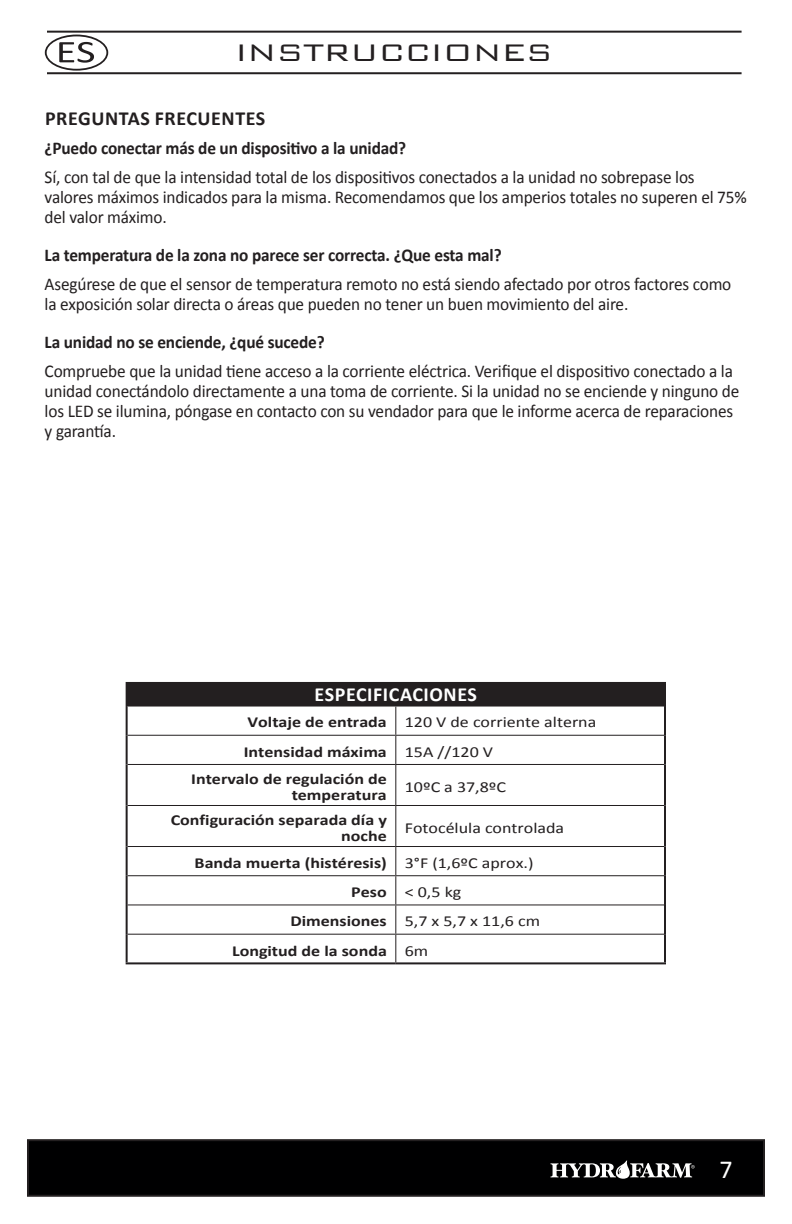
<style>
.page{position:relative;width:792px;height:1224px;background:#fff}
.page>*{position:absolute;margin:0;border:0;box-sizing:border-box;transform-origin:0 0}
.Page_header{font:300 32px "Bank Gothic";letter-spacing:-.01em;color:#231f20;scale:1.1 1}
.t1{font:26px "Calibri";color:#fff}
.Section_head_-_bold{font:700 20px "Calibri";letter-spacing:.03em;color:#231f20}
.Section_head_-_bold-2{font:700 20px "Calibri";letter-spacing:.03em;color:#fff}
.Body_Text{font:18px/20px "Calibri";letter-spacing:-.01em;color:#231f20;scale:.96 1}
.Body_Text-2{font:700 18px "Calibri";letter-spacing:-.01em;color:#231f20;scale:.96 1}
.t2{font:700 15.4px/16px "Calibri";color:#231f20;text-align:right;scale:1.18 1}
.t3{font:15.4px "Calibri";color:#231f20;scale:1.18 1}
</style>
<div class="page">
<div style="left:28px;top:1140px;width:736px;height:56px;background:#000001"></div>
<div style="left:27px;top:1139px;width:738px;height:58px;border:2px solid #231f20"></div>
<svg style="left:550px;top:1161px;width:145px;height:18px"></svg>
<div style="left:127px;top:683px;width:538px;height:23px;background:#231f20"></div>
<svg style="left:128px;top:707px;width:536px;height:255px"></svg>
<hr style="left:126px;top:682px;width:270px;height:2px;background:#231f20">
<hr style="left:126px;top:684px;width:2px;height:22px;background:#231f20">
<hr style="left:396px;top:682px;width:270px;height:2px;background:#231f20">
<hr style="left:664px;top:684px;width:2px;height:22px;background:#231f20">
<hr style="left:128px;top:706px;width:268px;height:1px;background:#231f20">
<hr style="left:396px;top:706px;width:268px;height:1px;background:#231f20">
<hr style="left:128px;top:735px;width:268px;height:1px;background:#231f20">
<hr style="left:396px;top:735px;width:268px;height:1px;background:#231f20">
<svg style="left:395px;top:707px;width:1px;height:57px"></svg>
<hr style="left:128px;top:764px;width:268px;height:1px;background:#231f20">
<hr style="left:396px;top:764px;width:268px;height:1px;background:#231f20">
<hr style="left:395px;top:765px;width:1px;height:40px;background:#231f20">
<hr style="left:128px;top:805px;width:268px;height:1px;background:#231f20">
<hr style="left:396px;top:805px;width:268px;height:1px;background:#231f20">
<hr style="left:395px;top:806px;width:1px;height:40px;background:#231f20">
<hr style="left:128px;top:846px;width:268px;height:1px;background:#231f20">
<hr style="left:396px;top:846px;width:268px;height:1px;background:#231f20">
<hr style="left:128px;top:875px;width:268px;height:1px;background:#231f20">
<hr style="left:396px;top:875px;width:268px;height:1px;background:#231f20">
<hr style="left:128px;top:904px;width:268px;height:1px;background:#231f20">
<hr style="left:396px;top:904px;width:268px;height:1px;background:#231f20">
<hr style="left:128px;top:934px;width:268px;height:1px;background:#231f20">
<hr style="left:396px;top:934px;width:268px;height:1px;background:#231f20">
<svg style="left:395px;top:847px;width:1px;height:115px"></svg>
<hr style="left:126px;top:706px;width:2px;height:29px;background:#231f20">
<hr style="left:664px;top:706px;width:2px;height:29px;background:#231f20">
<hr style="left:126px;top:735px;width:2px;height:29px;background:#231f20">
<hr style="left:664px;top:735px;width:2px;height:29px;background:#231f20">
<hr style="left:126px;top:764px;width:2px;height:41px;background:#231f20">
<hr style="left:664px;top:764px;width:2px;height:41px;background:#231f20">
<hr style="left:126px;top:805px;width:2px;height:42px;background:#231f20">
<hr style="left:664px;top:805px;width:2px;height:42px;background:#231f20">
<hr style="left:126px;top:847px;width:2px;height:29px;background:#231f20">
<hr style="left:664px;top:847px;width:2px;height:29px;background:#231f20">
<hr style="left:126px;top:876px;width:2px;height:29px;background:#231f20">
<hr style="left:664px;top:876px;width:2px;height:29px;background:#231f20">
<hr style="left:126px;top:905px;width:2px;height:29px;background:#231f20">
<hr style="left:664px;top:905px;width:2px;height:29px;background:#231f20">
<hr style="left:126px;top:934px;width:2px;height:28px;background:#231f20">
<hr style="left:664px;top:934px;width:2px;height:28px;background:#231f20">
<hr style="left:126px;top:962px;width:270px;height:2px;background:#231f20">
<hr style="left:396px;top:962px;width:270px;height:2px;background:#231f20">
<hr style="left:47px;top:31px;width:695px;height:2px;background:#231f20">
<hr style="left:47px;top:72px;width:695px;height:2px;background:#231f20">
<svg style="left:45px;top:35px;width:63px;height:36px"></svg>
<p class="Page_header" style="left:235px;top:29px;width:291px">INSTRUCCIONES</p>
<p class="Section_head_-_bold" style="left:45px;top:106px;width:222px">PREGUNTAS FRECUENTES</p>
<p class="Body_Text-2" style="left:45px;top:137px;width:378px">¿Puedo conectar más de un dispositivo a la unidad?</p>
<p class="Body_Text" style="left:45px;top:167px;width:733px">Sí, con tal de que la intensidad total de los dispositivos conectados a la unidad no sobrepase los valores máximos indicados para la misma. Recomendamos que los amperios totales no superen el 75% del valor máximo.</p>
<p class="Body_Text-2" style="left:45px;top:244px;width:478px">La temperatura de la zona no parece ser correcta. ¿Que esta mal?</p>
<p class="Body_Text" style="left:45px;top:274px;width:717px">Asegúrese de que el sensor de temperatura remoto no está siendo afectado por otros factores como la exposición solar directa o áreas que pueden no tener un buen movimiento del aire.</p>
<p class="Body_Text-2" style="left:45px;top:331px;width:293px">La unidad no se enciende, ¿qué sucede?</p>
<p class="Body_Text" style="left:45px;top:361px;width:725px">Compruebe que la unidad tiene acceso a la corriente eléctrica. Verifique el dispositivo conectado a la unidad conectándolo directamente a una toma de corriente. Si la unidad no se enciende y ninguno de los LED se ilumina, póngase en contacto con su vendador para que le informe acerca de reparaciones y garantía.</p>
<p class="Section_head_-_bold-2" style="left:315px;top:682px;width:164px">ESPECIFICACIONES</p>
<p class="t2" style="left:248px;top:714px;width:119px">Voltaje de entrada</p>
<p class="t3" style="left:405px;top:713px;width:164px">120 V de corriente alterna</p>
<p class="t2" style="left:244px;top:743px;width:123px">Intensidad máxima</p>
<p class="t3" style="left:405px;top:742px;width:76px">15A //120 V</p>
<p class="t2" style="left:191px;top:771px;width:167px">Intervalo de regulación de temperatura</p>
<p class="t3" style="left:405px;top:777px;width:87px">10ºC a 37,8ºC</p>
<p class="t2" style="left:171px;top:812px;width:185px">Configuración separada día y noche</p>
<p class="t3" style="left:405px;top:818px;width:137px">Fotocélula controlada</p>
<p class="t2" style="left:195px;top:855px;width:164px">Banda muerta (histéresis)</p>
<p class="t3" style="left:405px;top:853px;width:111px">3°F (1,6ºC aprox.)</p>
<p class="t2" style="left:351px;top:884px;width:32px">Peso</p>
<p class="t3" style="left:405px;top:882px;width:49px">&lt; 0,5 kg</p>
<p class="t2" style="left:291px;top:913px;width:83px">Dimensiones</p>
<p class="t3" style="left:405px;top:911px;width:116px">5,7 x 5,7 x 11,6 cm</p>
<p class="t2" style="left:232px;top:942px;width:133px">Longitud de la sonda</p>
<p class="t3" style="left:405px;top:941px;width:21px">6m</p>
<p class="t1" style="left:719px;top:1153px;width:15px">7</p>
</div>
